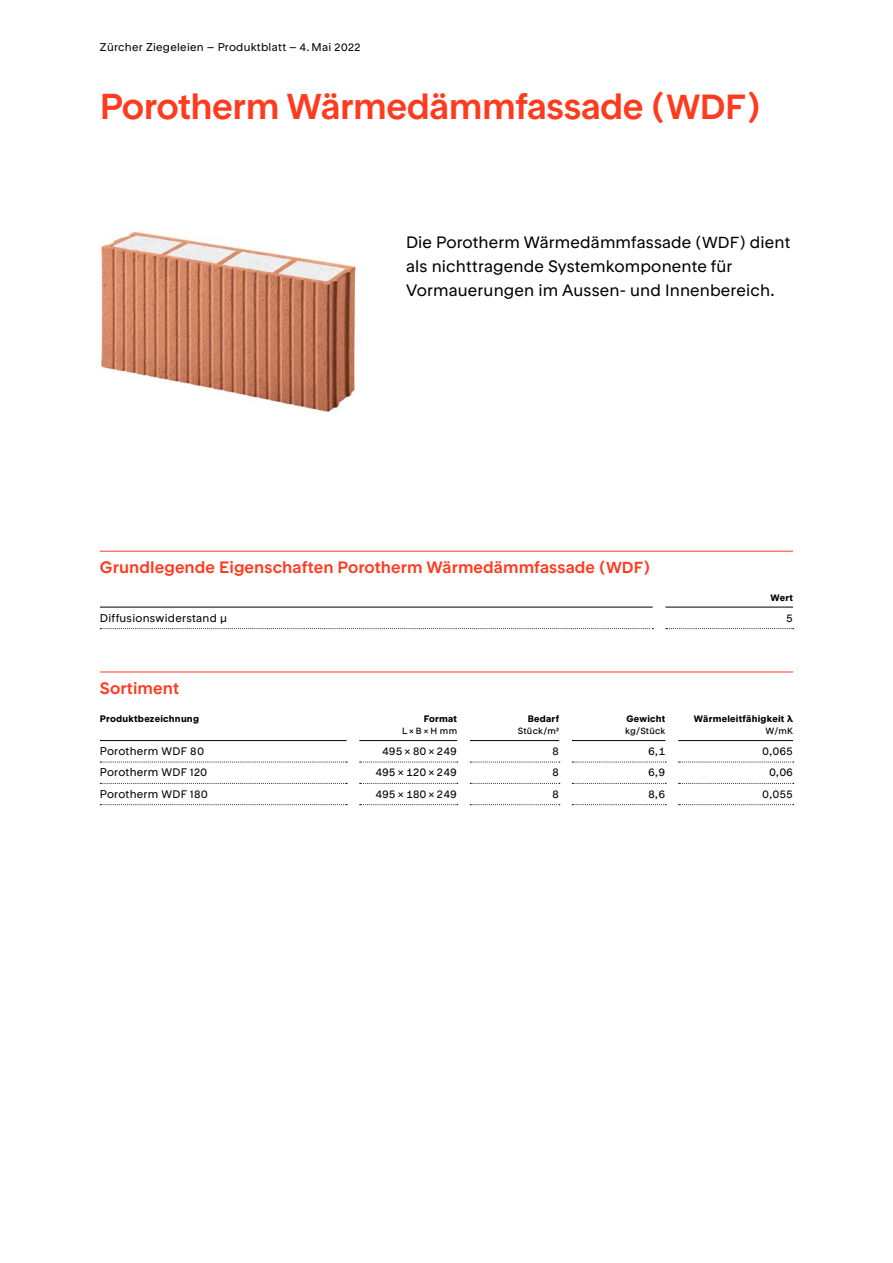
<style>
.page{position:relative;width:893px;height:1263px;background:#fff}
.page>*{position:absolute;margin:0;border:0;box-sizing:border-box;transform-origin:0 0}
.t1{font:500 36px "RT Rondelle";letter-spacing:-.015em;color:#fe3b1f}
.t2{font:16.5px/24px "RT Rondelle";letter-spacing:.01em;color:#000}
.t3{font:500 16.5px "RT Rondelle";letter-spacing:.005em;color:#fe3b1f}
.t4{font:11.25px "RT Rondelle";letter-spacing:.025em;color:#000}
.t5{font:11.25px "RT Rondelle";letter-spacing:-.02em;color:#000}
.t6{font:700 9.3px "RT Rondelle";letter-spacing:.025em;color:#000}
.t7{font:9px "RT Rondelle";letter-spacing:.03em;color:#000}
.s1{font-size:34.95px}
.s2{font-size:16.05px}
.s3{font-size:10.95px}
</style>
<div class="page">
<hr style="left:100px;top:671px;width:693px;height:1px;background:#fe3b1f">
<svg style="left:470px;top:762px;width:90px;height:1px"></svg>
<svg style="left:470px;top:783px;width:90px;height:1px"></svg>
<svg style="left:470px;top:804px;width:90px;height:1px"></svg>
<hr style="left:100px;top:740px;width:247px;height:1px;background:#000">
<hr style="left:359px;top:740px;width:98px;height:1px;background:#000">
<hr style="left:470px;top:740px;width:89px;height:1px;background:#000">
<hr style="left:572px;top:740px;width:93px;height:1px;background:#000">
<hr style="left:678px;top:740px;width:115px;height:1px;background:#000">
<svg style="left:138px;top:762px;width:209px;height:1px"></svg>
<svg style="left:138px;top:783px;width:209px;height:1px"></svg>
<svg style="left:138px;top:804px;width:209px;height:1px"></svg>
<svg style="left:360px;top:762px;width:98px;height:1px"></svg>
<svg style="left:360px;top:783px;width:98px;height:1px"></svg>
<svg style="left:360px;top:804px;width:98px;height:1px"></svg>
<svg style="left:572px;top:762px;width:94px;height:1px"></svg>
<svg style="left:678px;top:762px;width:116px;height:1px"></svg>
<svg style="left:572px;top:783px;width:94px;height:1px"></svg>
<svg style="left:678px;top:783px;width:116px;height:1px"></svg>
<svg style="left:572px;top:804px;width:94px;height:1px"></svg>
<svg style="left:678px;top:804px;width:116px;height:1px"></svg>
<hr style="left:100px;top:551px;width:693px;height:1px;background:#fe3b1f">
<hr style="left:100px;top:607px;width:553px;height:1px;background:#000">
<hr style="left:665px;top:607px;width:128px;height:1px;background:#000">
<svg style="left:666px;top:628px;width:128px;height:1px"></svg>
<svg style="left:138px;top:628px;width:515px;height:1px"></svg>
<img style="left:138px;top:231px;width:226px;height:182px">
<svg style="left:99px;top:229px;width:39px;height:577px"></svg>
<p class="t4" style="left:100px;top:40px;width:110px">Zubehör Porotherm</p>
<p class="t4" style="left:107px;top:41px;width:255px">ürcher Ziegeleien – Produktblatt – 4. Mai 2022</p>
<h1 class="t1" style="left:100px;top:84px;width:662px">Porotherm Wärmedämmfassade (<span class="s1">WDF</span>)</h1>
<h2 class="t2" style="left:406px;top:230px;width:386px">Die Porotherm Wärmedämmfassade (<span class="s2">WDF</span>) dient als nichttragende Systemkomponente für<br>Vormauerungen im Aussen- und Innenbereich.</h2>
<h2 class="t3" style="left:100px;top:557px;width:552px">Grundlegende Eigenschaften Porotherm Wärmedämmfassade (<span class="s2">WDF</span>)</h2>
<p class="t6" style="left:770px;top:592px;width:24px">Wert</p>
<p class="t4" style="left:100px;top:611px;width:129px">Diffusionswiderstand μ</p>
<p class="t4" style="left:786px;top:611px;width:8px">5</p>
<h2 class="t3" style="left:100px;top:678px;width:81px">Sortiment</h2>
<p class="t6" style="left:100px;top:712px;width:101px">Produktbezeichnung</p>
<p class="t6" style="left:424px;top:712px;width:35px">Format</p>
<p class="t6" style="left:528px;top:712px;width:33px">Bedarf</p>
<p class="t6" style="left:626px;top:712px;width:40px">Gewicht</p>
<p class="t6" style="left:694px;top:712px;width:101px">Wärmeleitfähigkeit λ</p>
<p class="t7" style="left:402px;top:726px;width:57px">L × B × H mm</p>
<p class="t7" style="left:518px;top:726px;width:43px">Stück/m2</p>
<p class="t7" style="left:625px;top:726px;width:42px">kg/Stück</p>
<p class="t7" style="left:766px;top:726px;width:29px">W/mK</p>
<p class="t4" style="left:100px;top:744px;width:106px">Porotherm <span class="s3">WDF</span> 80</p>
<p class="t4" style="left:382px;top:744px;width:76px">495 × 80 × 249</p>
<p class="t4" style="left:552px;top:744px;width:8px">8</p>
<p class="t4" style="left:648px;top:744px;width:19px">6,1</p>
<p class="t4" style="left:762px;top:744px;width:32px">0,065</p>
<p class="t4" style="left:100px;top:766px;width:109px">Porotherm <span class="s3">WDF</span> 120</p>
<p class="t5" style="left:375px;top:766px;width:83px">495 × 120 × 249</p>
<p class="t4" style="left:552px;top:766px;width:8px">8</p>
<p class="t4" style="left:648px;top:766px;width:19px">6,9</p>
<p class="t4" style="left:769px;top:766px;width:26px">0,06</p>
<p class="t4" style="left:100px;top:787px;width:110px">Porotherm <span class="s3">WDF</span> 180</p>
<p class="t5" style="left:375px;top:787px;width:83px">495 × 180 × 249</p>
<p class="t4" style="left:552px;top:787px;width:8px">8</p>
<p class="t4" style="left:648px;top:787px;width:19px">8,6</p>
<p class="t4" style="left:762px;top:787px;width:32px">0,055</p>
</div>
